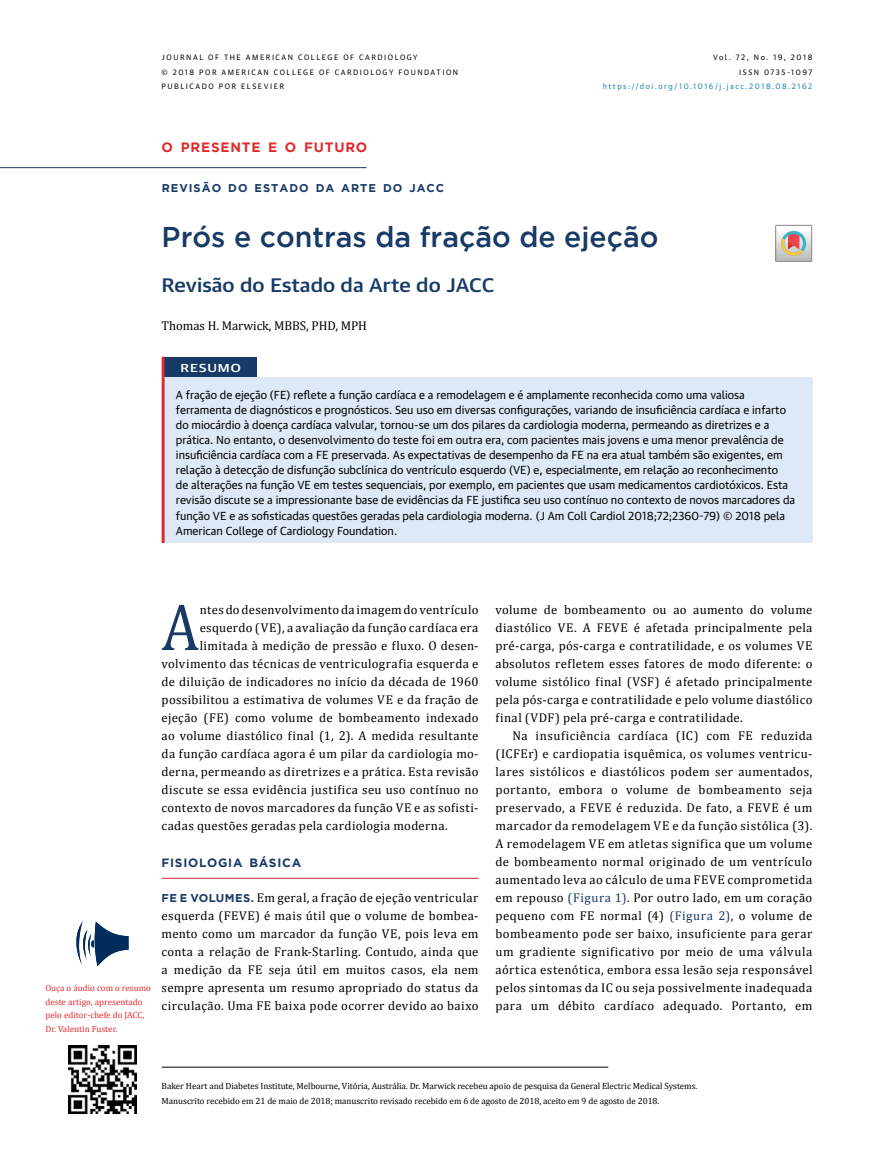
<style>
.page{position:relative;width:872px;height:1170px;background:#fff}
.page>*{position:absolute;margin:0;border:0;box-sizing:border-box;transform-origin:0 0}
.t1{font:66.75px "Cambria";color:#183a66;scale:.9 1}
.t2{font:500 28.5px "Gotham";color:#183a66}
.t3{font:500 18.9px "Guardian Sans Text";color:#183a66;scale:1.13 1}
.t4{font:700 13.5px "Gotham";letter-spacing:.06em;color:#e12a2d}
.t5{font:12.75px/18px "Cambria";letter-spacing:.03em;color:#000;text-align:justify}
.t6{font:12.75px "Cambria";letter-spacing:-.005em;color:#000}
.t7{font:700 12px "Gotham";letter-spacing:.06em;color:#183a66}
.t8{font:500 11.7px "Guardian Sans";letter-spacing:.065em;color:#fff;scale:1.24 1}
.t9{font:11.25px/15px "Guardian Sans Text";color:#000}
.t10{font:700 11.25px "Gotham";letter-spacing:.09em;color:#183a66}
.t11{font:9px/15px "Cambria";letter-spacing:-.005em;color:#000}
.t12{font:9px/13.5px "Cambria";color:#e12a2d}
.t13{font:7.5px/15px "Guardian Sans Text";letter-spacing:.2em;color:#000}
.t14{font:7.5px "Guardian Sans Text";letter-spacing:.2em;color:#1882af}
.s1{font-family:"Gotham";font-weight:700;font-size:11.25px;color:#183a66}
.s2{color:#183a66}
</style>
<div class="page">
<img style="left:69px;top:1045px;width:68px;height:68px">
<svg style="left:76px;top:921px;width:52px;height:45px"></svg>
<div style="left:775px;top:225px;width:37px;height:36px;border:1px solid #898687"></div>
<svg style="left:775px;top:225px;width:36px;height:37px"></svg>
<hr style="left:0;top:167px;width:366px;height:1px;background:#183a66">
<div style="left:163px;top:357px;width:94px;height:20px;background:#183a66"></div>
<div style="left:163px;top:377px;width:649px;height:166px;background:#dee9f7"></div>
<hr style="left:162px;top:357px;width:3px;height:20px;background:#e12a2d">
<hr style="left:162px;top:377px;width:3px;height:166px;background:#e12a2d">
<hr style="left:162px;top:1066px;width:446px;height:1px;background:#000">
<hr style="left:162px;top:877px;width:316px;height:1px;background:#d2232a">
<p class="t13" style="left:162px;top:49px;width:298px">JOURNAL OF THE AMERICAN COLLEGE OF CARDIOLOGY<br>© 2018 POR AMERICAN COLLEGE OF CARDIOLOGY FOUNDATION<br>PUBLICADO POR ELSEVIER</p>
<p class="t13" style="left:713px;top:49px;width:101px;text-align:right">Vol. 72, No. 19, 2018<br>ISSN 0735-1097</p>
<p class="t14" style="left:603px;top:81px;width:211px">https://doi.org/10.1016/j.jacc.2018.08.2162</p>
<p class="t4" style="left:162px;top:140px;width:195px">O PRESENTE E O FUTURO</p>
<p class="t10" style="left:162px;top:181px;width:19px">REVISÃO</p>
<p class="t10" style="left:228px;top:181px;width:10px">DO</p>
<p class="t10" style="left:254px;top:181px;width:19px">ESTADO</p>
<p class="t10" style="left:316px;top:181px;width:10px">DA</p>
<p class="t10" style="left:341px;top:181px;width:19px">ARTE</p>
<p class="t10" style="left:383px;top:181px;width:10px">DO</p>
<p class="t10" style="left:409px;top:181px;width:36px">JACC</p>
<h2 class="t2" style="left:162px;top:221px;width:498px">Prós e contras da fração de ejeção</h2>
<h3 class="t3" style="left:162px;top:269px;width:296px">Revisão do Estado da Arte do JACC</h3>
<p class="t6" style="left:162px;top:318px;width:207px">Thomas H. Marwick, MBBS, PHD, MPH</p>
<p class="t8" style="left:180px;top:359px;width:50px">RESUMO</p>
<p class="t9" style="left:176px;top:387px;width:621px">A fração de ejeção (FE) reflete a função cardíaca e a remodelagem e é amplamente reconhecida como uma valiosa ferramenta de diagnósticos e prognósticos. Seu uso em diversas configurações, variando de insuficiência cardíaca e infarto do miocárdio à doença cardíaca valvular, tornou-se um dos pilares da cardiologia moderna, permeando as diretrizes e a prática. No entanto, o desenvolvimento do teste foi em outra era, com pacientes mais jovens e uma menor prevalência de insuficiência cardíaca com a FE preservada. As expectativas de desempenho da FE na era atual também são exigentes, em relação à detecção de disfunção subclínica do ventrículo esquerdo (VE) e, especialmente, em relação ao reconhecimento<br>de alterações na função VE em testes sequenciais, por exemplo, em pacientes que usam medicamentos cardiotóxicos. Esta revisão discute se a impressionante base de evidências da FE justifica seu uso contínuo no contexto de novos marcadores da função VE e as sofisticadas questões geradas pela cardiologia moderna. (J Am Coll Cardiol 2018;72;2360-79) © 2018 pela American College of Cardiology Foundation.</p>
<p class="t12" style="left:45px;top:981px;width:107px">Ouça o áudio com o resumo deste artigo, apresentado pelo editor-chefe do JACC,<br>Dr. Valentin Fuster.</p>
<h1 class="t1" style="left:162px;top:588px;width:43px">A</h1>
<p class="t5" style="left:200px;top:600px;width:280px">ntes do desenvolvimento da imagem do ventrículo</p>
<p class="t5" style="left:200px;top:618px;width:280px">esquerdo (VE), a avaliação da função cardíaca era</p>
<p class="t5" style="left:200px;top:636px;width:280px">limitada à medição de pressão e fluxo. O desen-</p>
<p class="t5" style="left:162px;top:654px;width:318px">volvimento das técnicas de ventriculografia esquerda e</p>
<p class="t5" style="left:162px;top:672px;width:318px">de diluição de indicadores no início da década de 1960</p>
<p class="t5" style="left:162px;top:690px;width:318px">possibilitou a estimativa de volumes VE e da fração de</p>
<p class="t5" style="left:162px;top:708px;width:318px">ejeção (FE) como volume de bombeamento indexado</p>
<p class="t5" style="left:162px;top:726px;width:318px">ao volume diastólico final (1, 2). A medida resultante</p>
<p class="t5" style="left:162px;top:744px;width:318px">da função cardíaca agora é um pilar da cardiologia mo-</p>
<p class="t5" style="left:162px;top:762px;width:318px">derna, permeando as diretrizes e a prática. Esta revisão</p>
<p class="t5" style="left:162px;top:780px;width:318px">discute se essa evidência justifica seu uso contínuo no</p>
<p class="t5" style="left:162px;top:798px;width:318px">contexto de novos marcadores da função VE e as sofisti-</p>
<p class="t5" style="left:162px;top:816px;width:288px">cadas questões geradas pela cardiologia moderna.</p>
<p class="t7" style="left:162px;top:856px;width:31px">FISIOLOGIA</p>
<p class="t7" style="left:249px;top:856px;width:37px">BÁSICA</p>
<p class="t5" style="left:162px;top:888px;width:318px"><span class="s1">FE E VOLUM ES.</span> Em geral, a fração de ejeção ventricular esquerda (FEVE) é mais útil que o volume de bombea&shy;mento como um marcador da função VE, pois leva em conta a relação de Frank-Starling. Contudo, ainda que a medição da FE seja útil em muitos casos, ela nem sempre apresenta um resumo apropriado do status da circulação. Uma FE baixa pode ocorrer devido ao baixo</p>
<p class="t5" style="left:495px;top:600px;width:318px">volume de bombeamento ou ao aumento do volume diastólico VE. A FEVE é afetada principalmente pela pré-carga, pós-carga e contratilidade, e os volumes VE absolutos refletem esses fatores de modo diferente: o volume sistólico final (VSF) é afetado principalmente pela pós-carga e contratilidade e pelo volume diastólico final (VDF) pela pré-carga e contratilidade.</p>
<p class="t5" style="left:495px;top:726px;width:318px;text-indent:17px">Na insuficiência cardíaca (IC) com FE reduzida (ICFEr) e cardiopatia isquêmica, os volumes ventricu&shy;lares sistólicos e diastólicos podem ser aumentados, portanto, embora o volume de bombeamento seja preservado, a FEVE é reduzida. De fato, a FEVE é um marcador da remodelagem VE e da função sistólica (3).<br>A remodelagem VE em atletas significa que um volume de bombeamento normal originado de um ventrículo aumentado leva ao cálculo de uma FEVE comprometida em repouso <span class="s2">(Figura 1)</span>. Por outro lado, em um coração pequeno com FE normal (4) <span class="s2">(Figura 2)</span>, o volume de bombeamento pode ser baixo, insuficiente para gerar um gradiente significativo por meio de uma válvula aórtica estenótica, embora essa lesão seja responsável pelos sintomas da IC ou seja possivelmente inadequada para um débito cardíaco adequado. Portanto, em</p>
<p class="t11" style="left:162px;top:1078px;width:537px">Baker Heart and Diabetes Institute, Melbourne, Vitória, Austrália. Dr. Marwick recebeu apoio de pesquisa da General Electric Medical Systems.<br>Manuscrito recebido em 21 de maio de 2018; manuscrito revisado recebido em 6 de agosto de 2018, aceito em 9 de agosto de 2018.</p>
</div>
